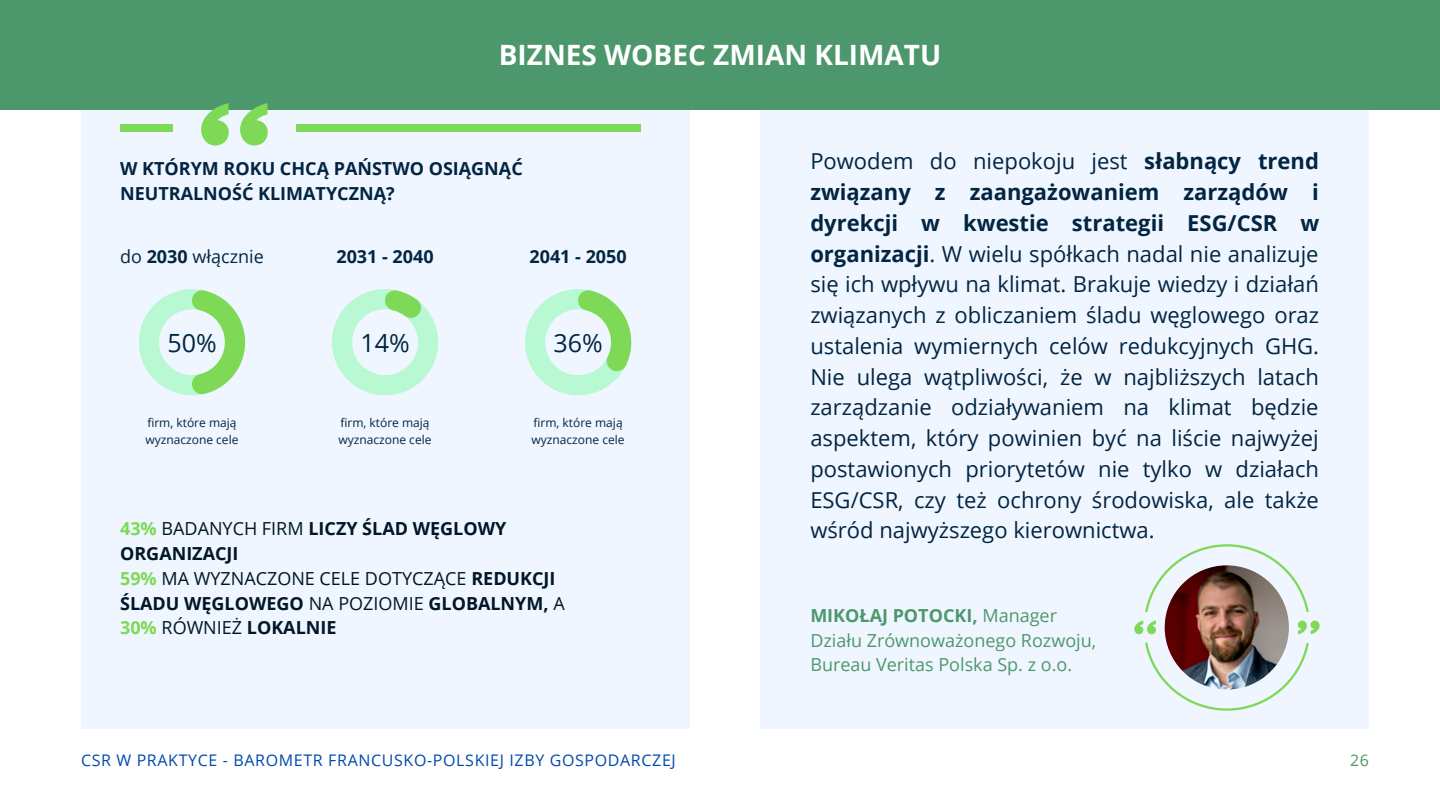
<style>
.page{position:relative;width:1440px;height:810px;background:#fff}
.page>*{position:absolute;margin:0;border:0;box-sizing:border-box;transform-origin:0 0}
.t1{font:700 28px "Open Sans";color:#fff}
.t2{font:25.1px "Open Sans";color:#022542}
.t3{font:22px/30.8px "Open Sans";color:#022542;text-align:justify}
.t4{font:700 18px/24.8px "Open Sans";color:#011627}
.t5{font:18px/24.8px "Open Sans";color:#4d976c}
.t6{font:700 18px/24.8px "Open Sans";color:#022542}
.t7{font:18px "Open Sans";color:#022542}
.t8{font:16px "Open Sans";letter-spacing:.04em;color:#004aad}
.t9{font:16px "Open Sans";color:#4d976c}
.t10{font:12px/16.5px "Open Sans";color:#022542}
.s1{font-weight:700}
.s2{color:#7ed957}
.s3{font-weight:400}
</style>
<div class="page">
<div style="left:81px;top:110px;width:608px;height:619px;background:#f0f6ff"></div>
<div style="left:761px;top:110px;width:608px;height:619px;background:#f0f6ff"></div>
<div style="left:0;top:0;width:1440px;height:110px;background:#4d976c"></div>
<svg style="left:240px;top:103px;width:28px;height:43px"></svg>
<svg style="left:201px;top:103px;width:28px;height:43px"></svg>
<div style="left:121px;top:124px;width:52px;height:7px;background:#7ed957"></div>
<div style="left:297px;top:124px;width:344px;height:7px;background:#7ed957"></div>
<svg style="left:1134px;top:620px;width:22px;height:14px"></svg>
<svg style="left:1298px;top:621px;width:22px;height:13px"></svg>
<svg style="left:1145px;top:642px;width:164px;height:69px"></svg>
<svg style="left:1145px;top:544px;width:164px;height:68px"></svg>
<img style="left:1165px;top:565px;width:124px;height:125px;border-radius:50%">
<svg style="left:139px;top:289px;width:106px;height:106px"></svg>
<svg style="left:332px;top:289px;width:106px;height:106px"></svg>
<svg style="left:525px;top:289px;width:106px;height:106px"></svg>
<p class="t1" style="left:499px;top:35px;width:444px">BIZNES WOBEC ZMIAN KLIMATU</p>
<p class="t6" style="left:120px;top:156px;width:404px">W KTÓRYM ROKU CHCĄ PAŃSTWO OSIĄGNĄĆ<br>NEUTRALNOŚĆ KLIMATYCZNĄ?</p>
<p class="t7" style="left:120px;top:244px;width:145px">do <span class="s1">2030</span> włącznie</p>
<p class="t6" style="left:336px;top:244px;width:99px">2031 - 2040</p>
<p class="t6" style="left:529px;top:244px;width:99px">2041 - 2050</p>
<p class="t2" style="left:167px;top:325px;width:51px">50%</p>
<p class="t2" style="left:360px;top:325px;width:51px">14%</p>
<p class="t2" style="left:553px;top:325px;width:51px">36%</p>
<p class="t10" style="left:145px;top:415px;width:94px">firm, które mają wyznaczone cele</p>
<p class="t10" style="left:339px;top:415px;width:94px">firm, które mają wyznaczone cele</p>
<p class="t10" style="left:532px;top:415px;width:94px">firm, które mają wyznaczone cele</p>
<p class="t4" style="left:120px;top:516px;width:446px"><span class="s2">43%</span> <span class="s3">BADANYCH FIRM</span> LICZY ŚLAD WĘGLOWY<br>ORGANIZACJI<br><span class="s2">59%</span> <span class="s3">MA WYZNACZONE CELE DOTYCZĄCE</span> REDUKCJI<br>ŚLADU WĘGLOWEGO <span class="s3">NA POZIOMIE</span> GLOBALNYM, <span class="s3">A<br></span><span class="s2">30%</span> <span class="s3">RÓWNIEŻ</span> LOKALNIE</p>
<p class="t8" style="left:81px;top:749px;width:596px">CSR W PRAKTYCE - BAROMETR FRANCUSKO-POLSKIEJ IZBY GOSPODARCZEJ</p>
<p class="t3" style="left:810px;top:145px;width:510px">Powodem do niepokoju jest <span class="s1">słabnący trend związany z zaangażowaniem zarządów i dyrekcji w kwestie strategii ESG/CSR w organizacji</span>. W wielu spółkach nadal nie analizuje się ich wpływu na klimat. Brakuje wiedzy i działań związanych z obliczaniem śladu węglowego oraz ustalenia wymiernych celów redukcyjnych GHG.<br>Nie ulega wątpliwości, że w najbliższych latach zarządzanie odziaływaniem na klimat będzie aspektem, który powinien być na liście najwyżej postawionych priorytetów nie tylko w działach ESG/CSR, czy też ochrony środowiska, ale także wśród najwyższego kierownictwa.</p>
<p class="t5" style="left:810px;top:602px;width:287px"><span class="s1">MIKOŁAJ POTOCKI,</span> Manager<br>Działu Zrównoważonego Rozwoju,<br>Bureau Veritas Polska Sp. z o.o.</p>
<p class="t9" style="left:1350px;top:749px;width:20px">26</p>
</div>
